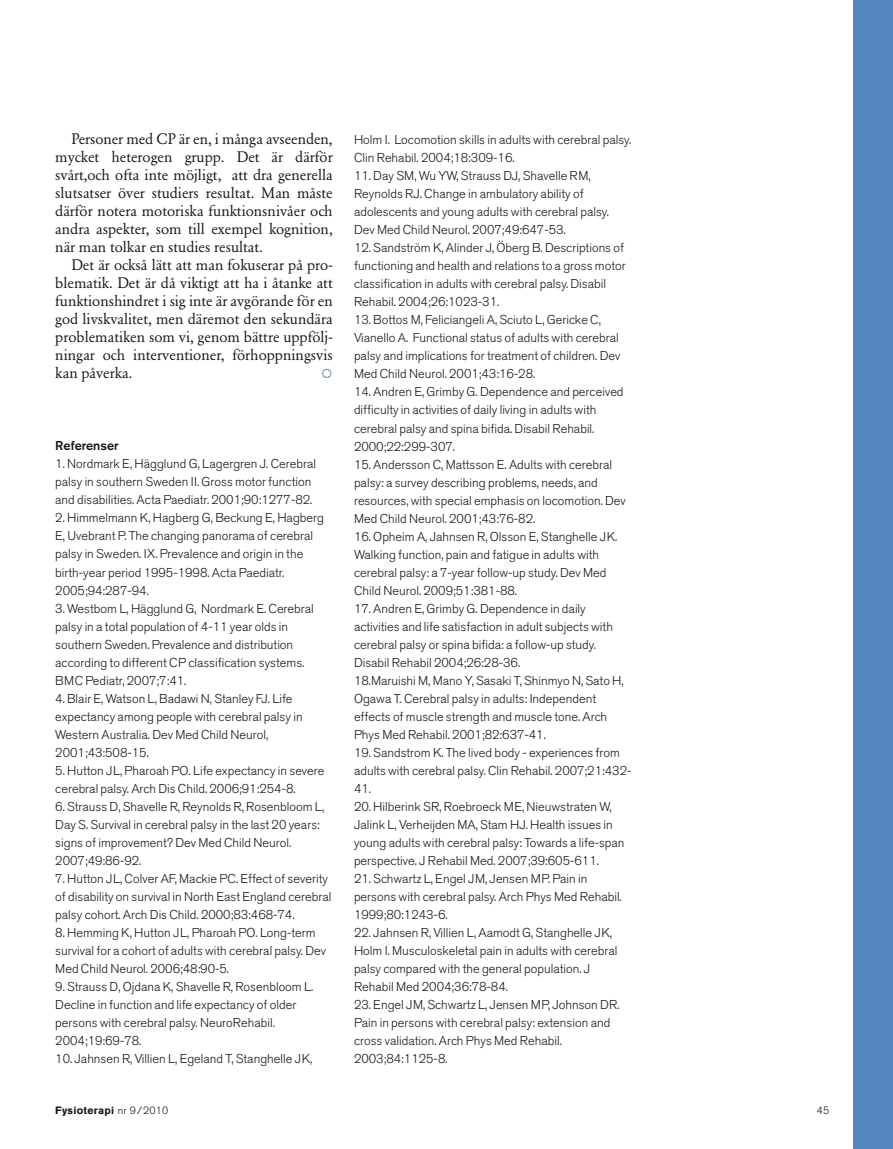
<style>
.page{position:relative;width:893px;height:1149px;background:#fff}
.page>*{position:absolute;margin:0;border:0;box-sizing:border-box;transform-origin:0 0}
.t1{font:15px/18px "Garamond Berth BQ";color:#1a171b;text-align:justify}
.t2{font:300 12.75px/18px "Akzidenz Grotesk Std";color:#1a171b}
.t3{font:500 12.75px "Akzidenz Grotesk Std";color:#1a171b}
.t4{font:700 10.5px "Akzidenz Grotesk Std";letter-spacing:.025em;color:#1a171b}
.t5{font:300 10.5px "Akzidenz Grotesk Std";color:#1a171b}
.s1{font-weight:300}
</style>
<div class="page">
<div style="left:853px;top:0;width:40px;height:1148px;background:#5486be"></div>
<p class="t1" style="left:55px;top:130px;width:279px;text-indent:16px">Personer med CP är en, i många avseenden, mycket heterogen grupp. Det är därför svårt,och ofta inte möjligt, att dra generella slutsatser över studiers resultat. Man måste därför notera motoriska funktionsnivåer och andra aspekter, som till exempel kognition, när man tolkar en studies resultat.</p>
<p class="t1" style="left:55px;top:256px;width:279px;text-indent:16px">Det är också lätt att man fokuserar på pro&shy;blematik. Det är då viktigt att ha i åtanke att funktionshindret i sig inte är avgörande för en god livskvalitet, men däremot den sekundära problematiken som vi, genom bättre uppfölj&shy;ningar och interventioner, förhoppningsvis kan påverka.</p>
<p class="t3" style="left:55px;top:438px;width:65px">Referenser</p>
<p class="t2" style="left:55px;top:455px;width:262px">1. Nordmark E, Hägglund G, Lagergren J. Cerebral palsy in southern Sweden II. Gross motor function and disabilities. Acta Paediatr. 2001;90:1277-82.</p>
<p class="t2" style="left:55px;top:509px;width:270px">2. Himmelmann K, Hagberg G, Beckung E, Hagberg E, Uvebrant P. The changing panorama of cerebral palsy in Sweden. IX. Prevalence and origin in the birth-year period 1995-1998. Acta Paediatr.<br>2005;94:287-94.</p>
<p class="t2" style="left:55px;top:599px;width:260px">3. Westbom L, Hägglund G, Nordmark E. Cerebral palsy in a total population of 4-11 year olds in southern Sweden. Prevalence and distribution according to different CP classification systems.<br>BMC Pediatr, 2007;7:41.</p>
<p class="t2" style="left:55px;top:689px;width:249px">4. Blair E, Watson L, Badawi N, Stanley FJ. Life expectancy among people with cerebral palsy in Western Australia. Dev Med Child Neurol, 2001;43:508-15.</p>
<p class="t2" style="left:55px;top:761px;width:271px">5. Hutton JL, Pharoah PO. Life expectancy in severe cerebral palsy. Arch Dis Child. 2006;91:254-8.</p>
<p class="t2" style="left:55px;top:797px;width:270px">6. Strauss D, Shavelle R, Reynolds R, Rosenbloom L, Day S. Survival in cerebral palsy in the last 20 years: signs of improvement? Dev Med Child Neurol.<br>2007;49:86-92.</p>
<p class="t2" style="left:55px;top:869px;width:278px">7. Hutton JL, Colver AF, Mackie PC. Effect of severity of disability on survival in North East England cerebral palsy cohort. Arch Dis Child. 2000;83:468-74.</p>
<p class="t2" style="left:55px;top:923px;width:272px">8. Hemming K, Hutton JL, Pharoah PO. Long-term survival for a cohort of adults with cerebral palsy. Dev<br>Med Child Neurol. 2006;48:90-5.</p>
<p class="t2" style="left:55px;top:977px;width:260px">9. Strauss D, Ojdana K, Shavelle R, Rosenbloom L.<br>Decline in function and life expectancy of older persons with cerebral palsy. NeuroRehabil.<br>2004;19:69-78.</p>
<p class="t2" style="left:55px;top:1049px;width:259px">10. Jahnsen R, Villien L, Egeland T, Stanghelle JK,</p>
<p class="t2" style="left:354px;top:131px;width:279px">Holm I. Locomotion skills in adults with cerebral palsy.<br>Clin Rehabil. 2004;18:309-16.</p>
<p class="t2" style="left:354px;top:167px;width:256px">11. Day SM, Wu YW, Strauss DJ, Shavelle RM, Reynolds RJ. Change in ambulatory ability of adolescents and young adults with cerebral palsy.<br>Dev Med Child Neurol. 2007;49:647-53.</p>
<p class="t2" style="left:354px;top:239px;width:273px">12. Sandström K, Alinder J, Öberg B. Descriptions of functioning and health and relations to a gross motor classification in adults with cerebral palsy. Disabil Rehabil. 2004;26:1023-31.</p>
<p class="t2" style="left:354px;top:311px;width:268px">13. Bottos M, Feliciangeli A, Sciuto L, Gericke C, Vianello A. Functional status of adults with cerebral palsy and implications for treatment of children. Dev Med Child Neurol. 2001;43:16-28.</p>
<p class="t2" style="left:354px;top:383px;width:271px">14. Andren E, Grimby G. Dependence and perceived difficulty in activities of daily living in adults with cerebral palsy and spina bifida. Disabil Rehabil.<br>2000;22:299-307.</p>
<p class="t2" style="left:354px;top:455px;width:273px">15. Andersson C, Mattsson E. Adults with cerebral palsy: a survey describing problems, needs, and resources, with special emphasis on locomotion. Dev Med Child Neurol. 2001;43:76-82.</p>
<p class="t2" style="left:354px;top:527px;width:265px">16. Opheim A, Jahnsen R, Olsson E, Stanghelle JK.<br>Walking function, pain and fatigue in adults with cerebral palsy: a 7-year follow-up study. Dev Med Child Neurol. 2009;51:381-88.</p>
<p class="t2" style="left:354px;top:599px;width:271px">17. Andren E, Grimby G. Dependence in daily activities and life satisfaction in adult subjects with cerebral palsy or spina bifida: a follow-up study.<br>Disabil Rehabil 2004;26:28-36.<br>18.Maruishi M, Mano Y, Sasaki T, Shinmyo N, Sato H, Ogawa T. Cerebral palsy in adults: Independent effects of muscle strength and muscle tone. Arch Phys Med Rehabil. 2001;82:637-41.</p>
<p class="t2" style="left:354px;top:743px;width:279px">19. Sandstrom K. The lived body - experiences from adults with cerebral palsy. Clin Rehabil. 2007;21:432-<br>41.</p>
<p class="t2" style="left:354px;top:797px;width:272px">20. Hilberink SR, Roebroeck ME, Nieuwstraten W, Jalink L, Verheijden MA, Stam HJ. Health issues in young adults with cerebral palsy: Towards a life-span perspective. J Rehabil Med. 2007;39:605-611.</p>
<p class="t2" style="left:354px;top:869px;width:269px">21. Schwartz L, Engel JM, Jensen MP. Pain in persons with cerebral palsy. Arch Phys Med Rehabil.<br>1999;80:1243-6.</p>
<p class="t2" style="left:354px;top:923px;width:265px">22. Jahnsen R, Villien L, Aamodt G, Stanghelle JK, Holm I. Musculoskeletal pain in adults with cerebral palsy compared with the general population. J Rehabil Med 2004;36:78-84.</p>
<p class="t2" style="left:354px;top:995px;width:267px">23. Engel JM, Schwartz L, Jensen MP, Johnson DR.<br>Pain in persons with cerebral palsy: extension and cross validation. Arch Phys Med Rehabil.<br>2003;84:1125-8.</p>
<p class="t4" style="left:55px;top:1104px;width:115px">Fysioterapi <span class="s1">nr 9/2010</span></p>
<p class="t5" style="left:817px;top:1104px;width:14px">45</p>
</div>
